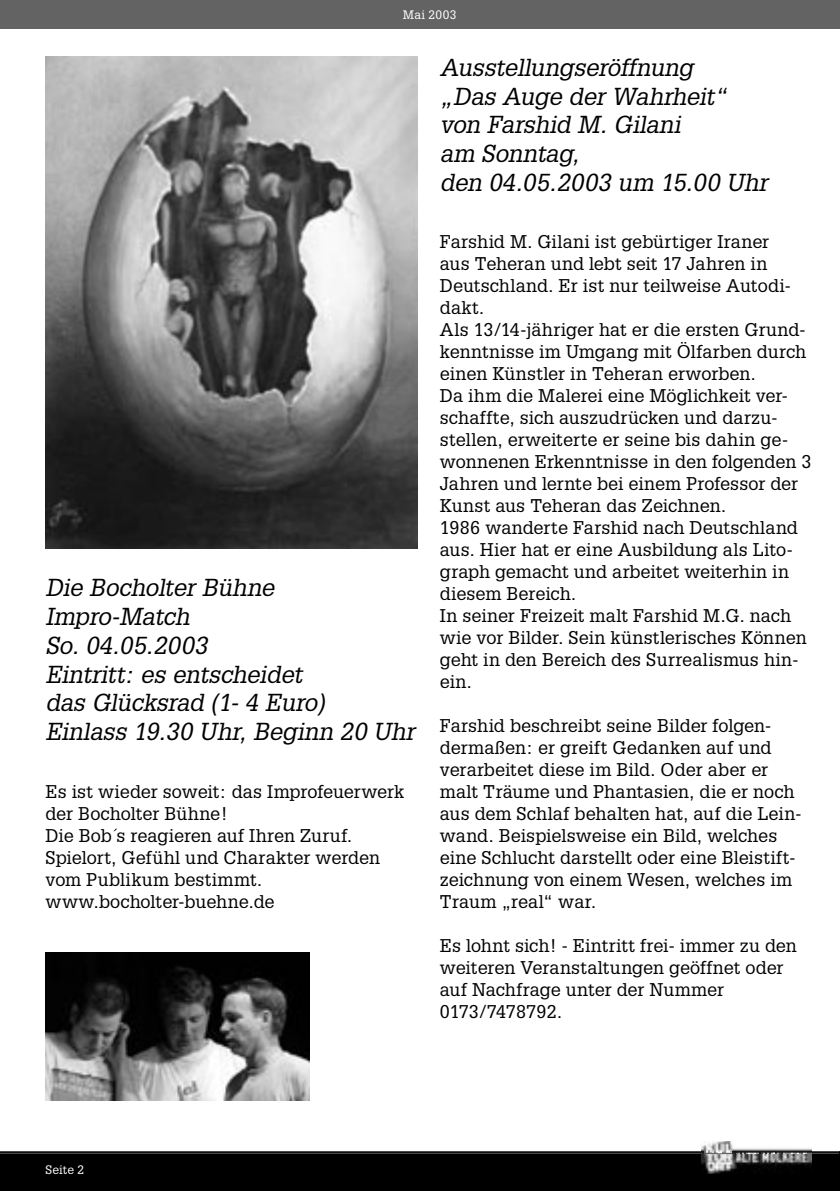
<style>
.page{position:relative;width:840px;height:1191px;background:#fff}
.page>*{position:absolute;margin:0;border:0;box-sizing:border-box;transform-origin:0 0}
.t1{font:italic 24px/28.8px "Glypha";letter-spacing:-.01em;color:#000}
.t2{font:18px/22px "Glypha";color:#000}
.t3{font:12px "Glypha";letter-spacing:.03em;color:#fff}
</style>
<div class="page">
<img style="left:45px;top:57px;width:372px;height:491px">
<img style="left:45px;top:952px;width:264px;height:148px">
<div style="left:0;top:0;width:839px;height:28px;background:#636363"></div>
<img style="left:701px;top:1141px;width:110px;height:10px">
<svg style="left:0;top:1151px;width:840px;height:40px;background:#090909"></svg>
<svg style="left:839px;top:0;width:1px;height:28px"></svg>
<p class="t3" style="left:402px;top:7px;width:55px">Mai 2003</p>
<h1 class="t1" style="left:45px;top:572px;width:371px">Die Bocholter Bühne<br>Impro-Match<br>So. 04.05.2003<br>Eintritt: es entscheidet<br>das Glücksrad (1- 4 Euro)<br>Einlass 19.30 Uhr, Beginn 20 Uhr</h1>
<p class="t2" style="left:45px;top:780px;width:360px">Es ist wieder soweit: das Improfeuerwerk der Bocholter Bühne!<br>Die Bob´s reagieren auf Ihren Zuruf.<br>Spielort, Gefühl und Charakter werden vom Publikum bestimmt. www.bocholter-buehne.de</p>
<h1 class="t1" style="left:439px;top:52px;width:329px">Ausstellungseröffnung<br>„Das Auge der Wahrheit“ von Farshid M. Gilani<br>am Sonntag,<br>den 04.05.2003 um 15.00 Uhr</h1>
<p class="t2" style="left:439px;top:230px;width:373px">Farshid M. Gilani ist gebürtiger Iraner<br>aus Teheran und lebt seit 17 Jahren in Deutschland. Er ist nur teilweise Autodi&shy;dakt.<br>Als 13/14-jähriger hat er die ersten Grund&shy;kenntnisse im Umgang mit Ölfarben durch einen Künstler in Teheran erworben.<br>Da ihm die Malerei eine Möglichkeit ver&shy;schaffte, sich auszudrücken und darzu&shy;stellen, erweiterte er seine bis dahin ge&shy;wonnenen Erkenntnisse in den folgenden 3<br>Jahren und lernte bei einem Professor der Kunst aus Teheran das Zeichnen.<br>1986 wanderte Farshid nach Deutschland aus. Hier hat er eine Ausbildung als Lito&shy;graph gemacht und arbeitet weiterhin in diesem Bereich.<br>In seiner Freizeit malt Farshid M.G. nach wie vor Bilder. Sein künstlerisches Können geht in den Bereich des Surrealismus hin&shy;ein.</p>
<p class="t2" style="left:439px;top:714px;width:363px">Farshid beschreibt seine Bilder folgen&shy;dermaßen: er greift Gedanken auf und verarbeitet diese im Bild. Oder aber er malt Träume und Phantasien, die er noch aus dem Schlaf behalten hat, auf die Lein&shy;wand. Beispielsweise ein Bild, welches eine Schlucht darstellt oder eine Bleistift&shy;zeichnung von einem Wesen, welches im Traum „real“ war.</p>
<p class="t2" style="left:439px;top:934px;width:358px">Es lohnt sich! - Eintritt frei- immer zu den weiteren Veranstaltungen geöffnet oder auf Nachfrage unter der Nummer<br>0173/7478792.</p>
<p class="t3" style="left:45px;top:1162px;width:40px">Seite 2</p>
</div>
